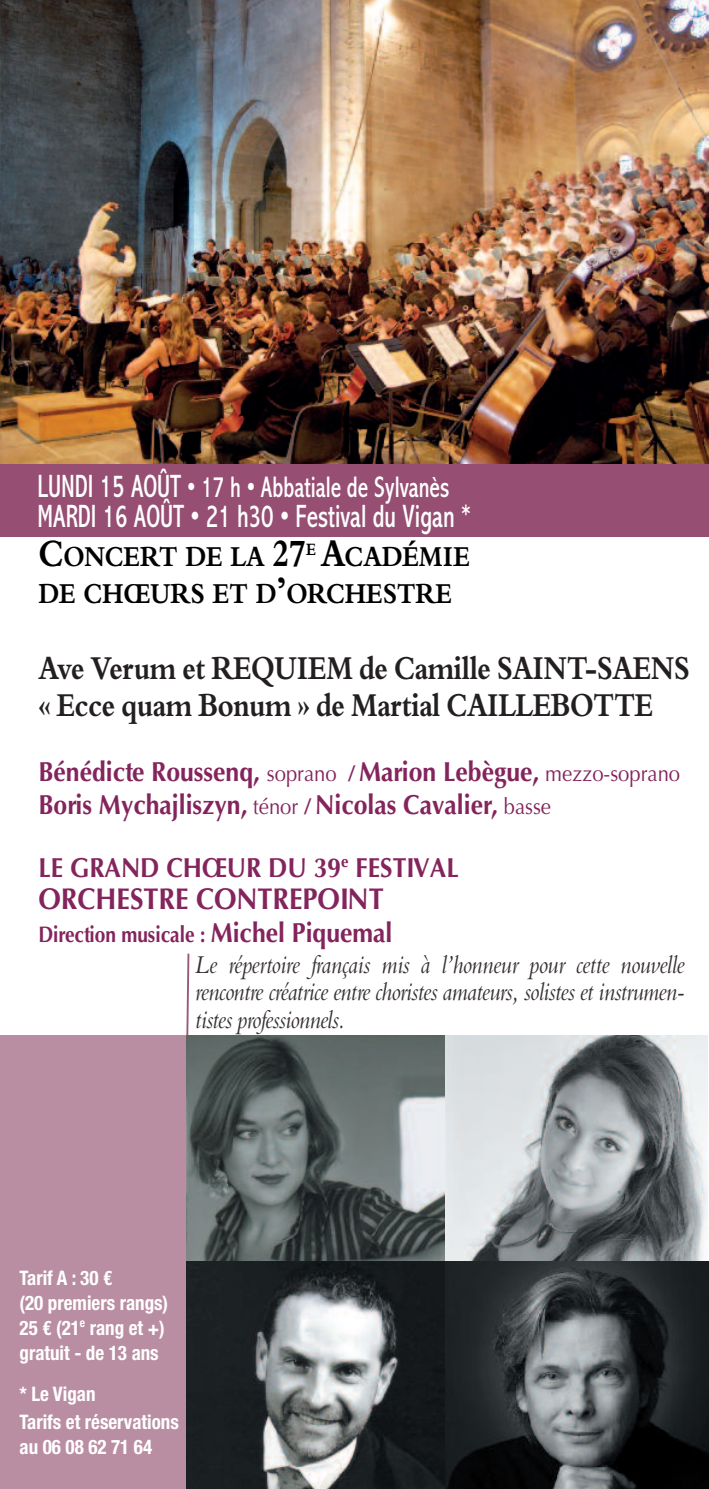
<style>
.page{position:relative;width:709px;height:1489px;background:#fff}
.page>*{position:absolute;margin:0;border:0;box-sizing:border-box;transform-origin:0 0}
.t1{font:700 32.5px/37.5px "Bergamo Std";letter-spacing:-.01em;color:#231f20;scale:.82 1}
.t2{font:condensed 32.5px "Abadi";color:#fff;scale:.8 1}
.t3{font:condensed 30px "Abadi";color:#fff;scale:.8 1}
.t4{font:700 30px "Optima";color:#84245d;scale:.9 1}
.t5{font:700 28px/37.5px "Bergamo Std";color:#000;scale:.85 1}
.t6{font:700 27.5px/33.2px "Optima";color:#84245d;scale:.9 1}
.t7{font:italic 25px/27.5px "Bergamo Std";letter-spacing:-.02em;color:#363034;text-align:justify;scale:.88 1}
.t8{font:700 22.5px "Optima";color:#84245d;scale:.85 1}
.t9{font:700 condensed 20px/25px "Helvetica Neue";color:#fff;scale:.95 1}
.t10{font:700 17px "Bergamo Std";color:#000;scale:.85 1}
.s1{font-size:32.5px}
.s2{font-size:37.5px}
.s3{font-weight:400;font-size:22.5px}
.s4{font-size:22.5px}
.s5{font-size:27.5px}
</style>
<div class="page">
<div style="left:0;top:462px;width:709px;height:75px;background:#964e73"></div>
<img style="left:0;top:0;width:708px;height:463px">
<div style="left:0;top:1034px;width:187px;height:454px;background:#ba8ea2"></div>
<hr style="left:708px;top:1035px;width:1px;height:453px;background:#ba8ea2">
<img style="left:186px;top:1035px;width:259px;height:226px">
<img style="left:445px;top:1035px;width:263px;height:226px">
<svg style="left:186px;top:1261px;width:260px;height:227px;background:#4c5052"></svg>
<svg style="left:446px;top:1261px;width:262px;height:227px;background:#363a3c"></svg>
<svg style="left:185px;top:953px;width:5px;height:84px"></svg>
<p class="t3" style="left:38px;top:468px;width:516px"><span class="s1">LUNDI 15 AOÛT</span> • 17 h • Abbatiale de Sylvanès</p>
<h1 class="t2" style="left:38px;top:496px;width:543px">MARDI 16 AOÛT • 21 h30 • Festival du Vigan *</h1>
<p class="t5" style="left:38px;top:540px;width:316px"><span class="s2">C</span>ONCERT DE LA <span class="s2">27</span></p>
<p class="t10" style="left:306px;top:543px;width:13px">E</p>
<p class="t5" style="left:38px;top:540px;width:509px;text-indent:282px"><span class="s2">A</span>CADÉMIE<br>DE CHŒURS ET D<span class="s2">’</span>ORCHESTRE</p>
<h1 class="t1" style="left:38px;top:652px;width:795px">Ave Verum et REQUIEM de Camille SAINT-SAENS « Ecce quam Bonum » de Martial CAILLEBOTTE</h1>
<p class="t6" style="left:38px;top:755px;width:714px">Bénédicte Roussenq, <span class="s3">soprano</span> <span class="s4">/</span> Marion Lebègue, <span class="s3">mezzo-soprano<br></span>Boris Mychajliszyn, <span class="s3">ténor</span> <span class="s4">/</span> Nicolas Cavalier, <span class="s3">basse</span></p>
<p class="t6" style="left:38px;top:851px;width:468px">LE GRAND CHŒUR DU 39<sup>e</sup> FESTIVAL</p>
<p class="t4" style="left:38px;top:881px;width:385px">ORCHESTRE CONTREPOINT</p>
<p class="t8" style="left:38px;top:921px;width:418px">Direction musicale : <span class="s5">Michel Piquemal</span></p>
<p class="t7" style="left:195px;top:952px;width:557px">Le répertoire français mis à l’honneur pour cette nouvelle rencontre créatrice entre choristes amateurs, solistes et instrumen&shy;tistes professionnels.</p>
<p class="t9" style="left:20px;top:1264px;width:158px">Tarif A : 30 €<br>(20 premiers rangs)<br>25 € (21<sup>e</sup> rang et +) gratuit - de 13 ans</p>
<p class="t9" style="left:20px;top:1380px;width:169px;line-height:27px">* Le Vigan<br>Tarifs et réservations</p>
<p class="t9" style="left:20px;top:1433px;width:141px">au 06 08 62 71 64</p>
</div>
